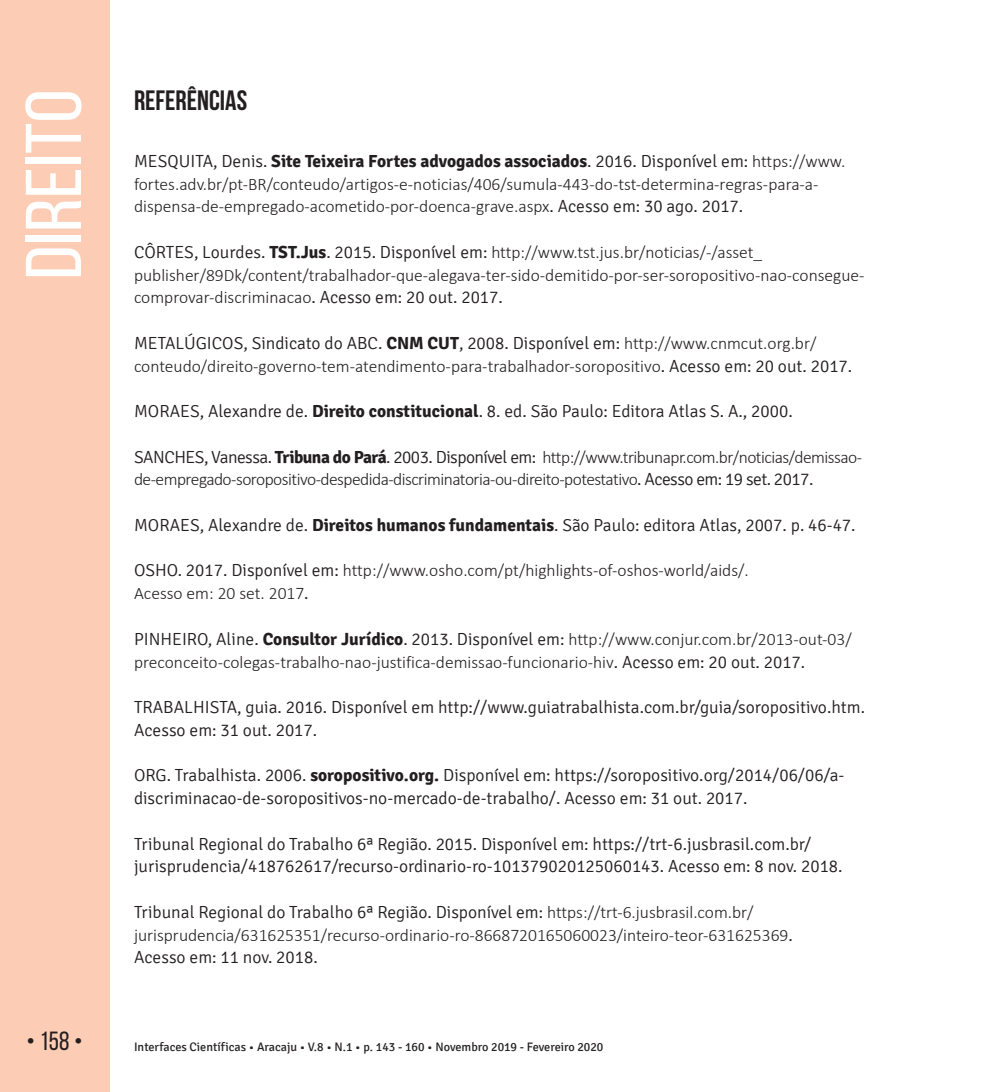
<style>
.page{position:relative;width:993px;height:1092px;background:#fff}
.page>*{position:absolute;margin:0;border:0;box-sizing:border-box;transform-origin:0 0}
.t1{font:78.75px "Bebas Neue";color:#fff;scale:1.09 1}
.t2{font:700 28px "Bebas Neue";color:#231f20}
.t3{font:26.25px "Bebas Neue";color:#231f20}
.t4{font:300 17.5px/22.8px "Calibri";color:#231f20}
.t5{font:300 17.5px/22.8px "Signika";color:#231f20}
.t6{font:300 17.5px/22.8px "Calibri";letter-spacing:-.03em;color:#231f20}
.t7{font:700 17.5px "Signika";color:#231f20}
.t8{font:12.25px "Signika";color:#231f20}
.s1{font-weight:300}
.s2{font-family:"Calibri";font-weight:300}
.s3{font-family:"Signika"}
.s4{font-family:"Signika";font-weight:700}
.s5{font-weight:700}
.s6{font-family:"Calibri"}
</style>
<div class="page">
<div style="left:0;top:0;width:109px;height:1091px;background:#fcccb5"></div>
<h1 class="t1" style="left:11px;top:279px;width:176px;rotate:-90deg">Direito</h1>
<h2 class="t2" style="left:134px;top:85px;width:115px">REFERÊNCIAS</h2>
<p class="t7" style="left:134px;top:150px;width:712px"><span class="s1">MESQUITA, Denis.</span> Site Teixeira Fortes advogados associados<span class="s1">. 2016. Disponível em:</span> <span class="s2">https://www.</span></p>
<p class="t4" style="left:134px;top:172px;width:685px">fortes.adv.br/pt-BR/conteudo/artigos-e-noticias/406/sumula-443-do-tst-determina-regras-para-a&shy;dispensa-de-empregado-acometido-por-doenca-grave.aspx<span class="s3">. Acesso em: 30 ago. 2017.</span></p>
<p class="t4" style="left:134px;top:240px;width:731px"><span class="s3">CÔRTES, Lourdes.</span> <span class="s4">TST.Jus</span><span class="s3">. 2015. Disponível em:</span> http://www.tst.jus.br/noticias/-/asset_ publisher/89Dk/content/trabalhador-que-alegava-ter-sido-demitido-por-ser-soropositivo-nao-consegue&shy;comprovar-discriminacao<span class="s3">. Acesso em: 20 out. 2017.</span></p>
<p class="t5" style="left:134px;top:332px;width:683px">METALÚGICOS, Sindicato do ABC. <span class="s5">CNM CUT</span>, 2008. Disponível em: <span class="s6">http://www.cnmcut.org.br/</span></p>
<p class="t4" style="left:134px;top:354px;width:719px">conteudo/direito-governo-tem-atendimento-para-trabalhador-soropositivo<span class="s3">. Acesso em: 20 out. 2017.</span></p>
<p class="t5" style="left:134px;top:400px;width:660px">MORAES, Alexandre de. <span class="s5">Direito constitucional</span>. 8. ed. São Paulo: Editora Atlas S. A., 2000.</p>
<p class="t6" style="left:134px;top:445px;width:729px"><span class="s3">SANCHES, Vanessa.</span> <span class="s4">Tribuna do Pará</span><span class="s3">. 2003. Disponível em:</span> http://www.tribunapr.com.br/noticias/demissao&shy;de-empregado-soropositivo-despedida-discriminatoria-ou-direito-potestativo<span class="s3">. Acesso em: 19 set. 2017.</span></p>
<p class="t5" style="left:134px;top:514px;width:722px">MORAES, Alexandre de. <span class="s5">Direitos humanos fundamentais</span>. São Paulo: editora Atlas, 2007. p. 46-47.</p>
<p class="t4" style="left:134px;top:559px;width:616px"><span class="s3">OSHO. 2017. Disponível em:</span> http://www.osho.com/pt/highlights-of-oshos-world/aids/.<br>Acesso em: 20 set. 2017<span class="s3">.</span></p>
<p class="t4" style="left:134px;top:627px;width:718px"><span class="s3">PINHEIRO, Aline.</span> <span class="s4">Consultor Jurídico</span><span class="s3">. 2013. Disponível em:</span> http://www.conjur.com.br/2013-out-03/ preconceito-colegas-trabalho-nao-justifica-demissao-funcionario-hiv<span class="s3">. Acesso em: 20 out. 2017.</span></p>
<p class="t5" style="left:134px;top:696px;width:732px">TRABALHISTA, guia. 2016. Disponível em http://www.guiatrabalhista.com.br/guia/soropositivo.htm.<br>Acesso em: 31 out. 2017.</p>
<p class="t5" style="left:134px;top:764px;width:711px">ORG. Trabalhista. 2006. <span class="s5">soropositivo.org.</span> Disponível em: https://soropositivo.org/2014/06/06/a&shy;discriminacao-de-soropositivos-no-mercado-de-trabalho/. Acesso em: 31 out. 2017.</p>
<p class="t5" style="left:134px;top:832px;width:709px">Tribunal Regional do Trabalho 6ª Região. 2015. Disponível em: https://trt-6.jusbrasil.com.br/ jurisprudencia/4187626 17/recurso-ordinario-ro-101379020125060143. Acesso em: 8 nov. 2018.</p>
<p class="t5" style="left:134px;top:900px;width:621px">Tribunal Regional do Trabalho 6ª Região. Disponível em: <span class="s6">https://trt-6.jusbrasil.com.br/</span></p>
<p class="t4" style="left:134px;top:923px;width:660px">jurisprudencia/631625351/recurso-ordinario-ro-8668720165060023/inteiro-teor-631625369<span class="s3">.</span></p>
<p class="t5" style="left:134px;top:946px;width:185px">Acesso em: 11 nov. 2018.</p>
<h3 class="t3" style="left:26px;top:1026px;width:58px">• 158 •</h3>
<p class="t8" style="left:134px;top:1040px;width:471px">Interfaces Científicas • Aracaju • V.8 • N.1 • p. 143 - 160 • Novembro 2019 - Fevereiro 2020</p>
</div>
